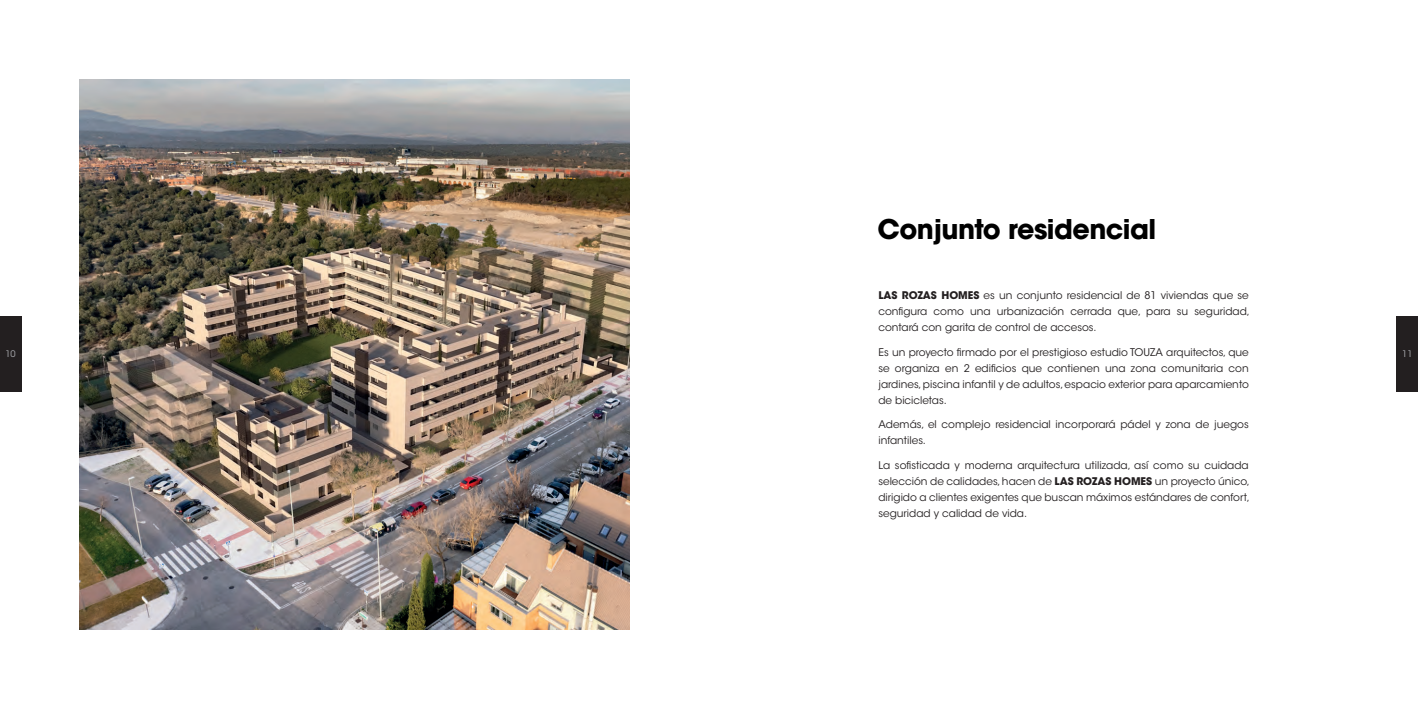
<style>
.page{position:relative;width:1418px;height:709px;background:#fff}
.page>*{position:absolute;margin:0;border:0;box-sizing:border-box;transform-origin:0 0}
.t1{font:700 27px "ITC Avant Garde Std";letter-spacing:-.02em;color:#000}
.t2{font:10.5px/16px "ITC Avant Garde Std";color:#231f20;text-align:justify}
.t3{font:9px "ITC Avant Garde Std";color:#a8a9ad}
.s1{font-weight:700}
</style>
<div class="page">
<div style="left:0;top:317px;width:21px;height:75px;background:#231f20"></div>
<div style="left:1396px;top:317px;width:21px;height:75px;background:#231f20"></div>
<img style="left:79px;top:79px;width:550px;height:550px">
<h1 class="t1" style="left:877px;top:211px;width:280px">Conjunto residencial</h1>
<p class="t2" style="left:878px;top:288px;width:373px"><span class="s1">LAS ROZAS HOMES</span> es un conjunto residencial de 81 viviendas que se configura como una urbanización cerrada que, para su seguridad, contará con garita de control de accesos.</p>
<p class="t2" style="left:878px;top:344px;width:372px">Es un proyecto firmado por el prestigioso estudio TOUZA arquitectos, que se organiza en 2 edificios que contienen una zona comunitaria con jardines, piscina infantil y de adultos, espacio exterior para aparcamiento de bicicletas.</p>
<p class="t2" style="left:878px;top:417px;width:372px">Además, el complejo residencial incorporará pádel y zona de juegos infantiles.</p>
<p class="t2" style="left:878px;top:457px;width:373px">La sofisticada y moderna arquitectura utilizada, así como su cuidada selección de calidades, hacen de <span class="s1">LAS ROZAS HOMES</span> un proyecto único, dirigido a clientes exigentes que buscan máximos estándares de confort, seguridad y calidad de vida.</p>
<p class="t3" style="left:5px;top:348px;width:12px">10</p>
<p class="t3" style="left:1402px;top:348px;width:12px">11</p>
</div>
